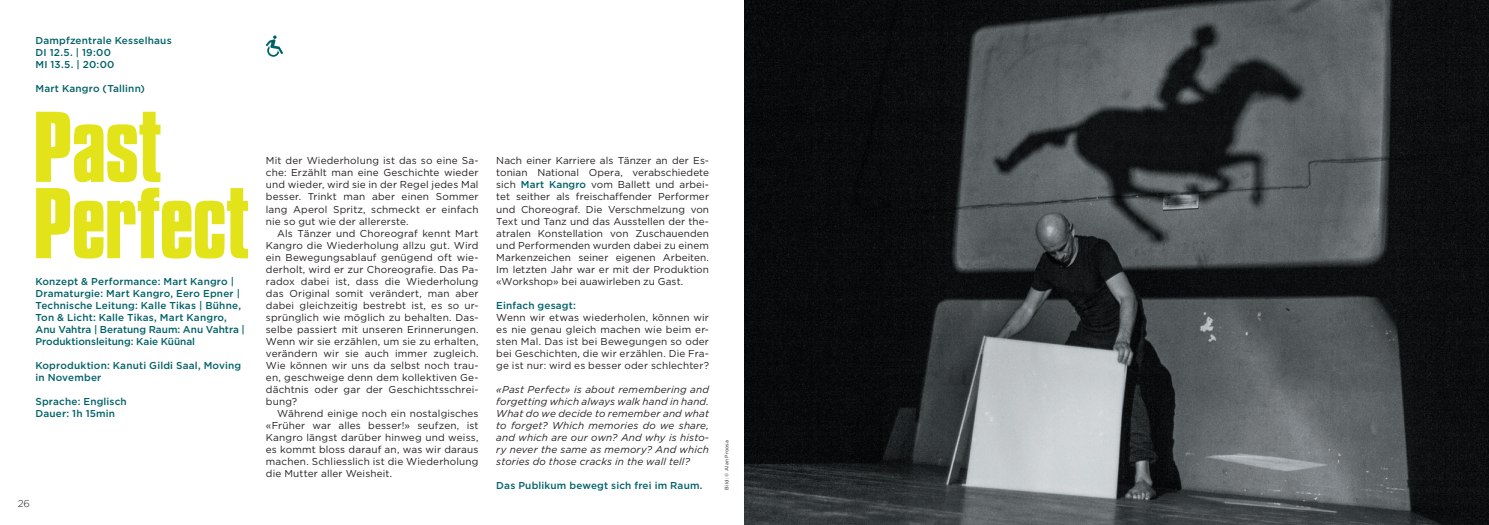
<style>
.page{position:relative;width:1489px;height:525px;background:#fff}
.page>*{position:absolute;margin:0;border:0;box-sizing:border-box;transform-origin:0 0}
.t1{font:700 86.25px/76.2px "Compacta BT";letter-spacing:-.015em;color:#e2e318}
.t2{font:10px/12px "Gotham";letter-spacing:.015em;color:#231f20;text-align:justify}
.t3{font:500 10px/12px "Gotham";letter-spacing:.015em;color:#006168}
.t4{font:italic 10px/12px "Gotham";letter-spacing:.015em;color:#231f20;text-align:justify}
.t5{font:300 10px "Gotham";color:#231f20}
.t6{font:5px "Gotham";letter-spacing:.025em;color:#231f20}
.s1{font-weight:500;color:#006168}
</style>
<div class="page">
<svg style="left:266px;top:35px;width:17px;height:22px"></svg>
<img style="left:744px;top:0;width:744px;height:524px">
<p class="t3" style="left:35px;top:34px;width:138px">Dampfzentrale Kesselhaus<br>DI 12.5. | 19:00<br>MI 13.5. | 20:00</p>
<p class="t3" style="left:35px;top:82px;width:111px">Mart Kangro (Tallinn)</p>
<h1 class="t1" style="left:33px;top:110px;width:218px">Past<br>Perfect</h1>
<p class="t3" style="left:35px;top:275px;width:211px">Konzept &amp; Performance: Mart Kangro | Dramaturgie: Mart Kangro, Eero Epner | Technische Leitung: Kalle Tikas | Bühne, Ton &amp; Licht: Kalle Tikas, Mart Kangro, Anu Vahtra | Beratung Raum: Anu Vahtra | Produktionsleitung: Kaie Küünal</p>
<p class="t3" style="left:35px;top:359px;width:207px">Koproduktion: Kanuti Gildi Saal, Moving in November</p>
<p class="t3" style="left:35px;top:395px;width:93px">Sprache: Englisch<br>Dauer: 1h 15min</p>
<p class="t5" style="left:18px;top:498px;width:14px">26</p>
<p class="t2" style="left:266px;top:155px;width:214px">Mit der Wiederholung ist das so eine Sa&shy;che: Erzählt man eine Geschichte wieder und wieder, wird sie in der Regel jedes Mal besser. Trinkt man aber einen Sommer lang Aperol Spritz, schmeckt er einfach nie so gut wie der allererste.</p>
<p class="t2" style="left:266px;top:227px;width:214px;text-indent:11px">Als Tänzer und Choreograf kennt Mart Kangro die Wiederholung allzu gut. Wird ein Bewegungsablauf genügend oft wie&shy;derholt, wird er zur Choreografie. Das Pa&shy;radox dabei ist, dass die Wiederholung das Original somit verändert, man aber dabei gleichzeitig bestrebt ist, es so ur&shy;sprünglich wie möglich zu behalten. Das&shy;selbe passiert mit unseren Erinnerungen.<br>Wenn wir sie erzählen, um sie zu erhalten, verändern wir sie auch immer zugleich.<br>Wie können wir uns da selbst noch trau&shy;en, geschweige denn dem kollektiven Ge&shy;dächtnis oder gar der Geschichtsschrei&shy;bung?</p>
<p class="t2" style="left:266px;top:407px;width:214px;text-indent:11px">Während einige noch ein nostalgisches «Früher war alles besser!» seufzen, ist Kangro längst darüber hinweg und weiss, es kommt bloss darauf an, was wir daraus machen. Schliesslich ist die Wiederholung die Mutter aller Weisheit.</p>
<p class="t2" style="left:496px;top:155px;width:214px">Nach einer Karriere als Tänzer an der Es&shy;tonian National Opera, verabschiedete sich <span class="s1">Mart Kangro</span> vom Ballett und arbei&shy;tet seither als freischaffender Performer und Choreograf. Die Verschmelzung von Text und Tanz und das Ausstellen der the&shy;atralen Konstellation von Zuschauenden und Performenden wurden dabei zu einem Markenzeichen seiner eigenen Arbeiten.<br>Im letzten Jahr war er mit der Produktion «Workshop» bei auawirleben zu Gast.</p>
<p class="t3" style="left:496px;top:298px;width:81px">Einfach gesagt:</p>
<p class="t2" style="left:496px;top:311px;width:214px">Wenn wir etwas wiederholen, können wir es nie genau gleich machen wie beim er&shy;sten Mal. Das ist bei Bewegungen so oder bei Geschichten, die wir erzählen. Die Fra&shy;ge ist nur: wird es besser oder schlechter?</p>
<p class="t4" style="left:496px;top:383px;width:214px">«Past Perfect» is about remembering and forgetting which always walk hand in hand.<br>What do we decide to remember and what to forget? Which memories do we share, and which are our own? And why is histo&shy;ry never the same as memory? And which stories do those cracks in the wall tell?</p>
<p class="t3" style="left:496px;top:478px;width:208px">Das Publikum bewegt sich frei im Raum.</p>
<p class="t6" style="left:724px;top:489px;width:51px;rotate:-90deg">Bild: © Alan Proosa</p>
</div>
